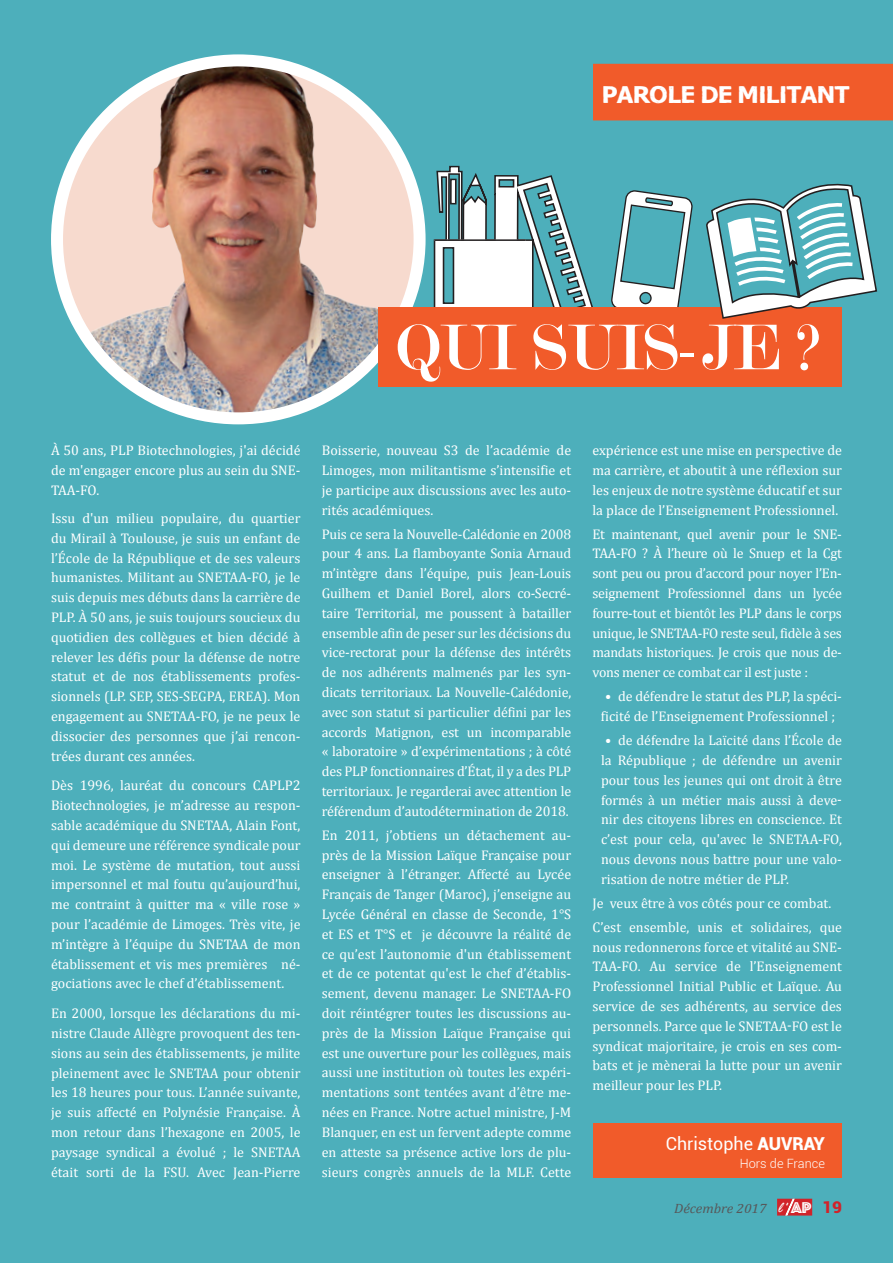
<style>
.page{position:relative;width:893px;height:1263px;background:#4dafbb}
.page>*{position:absolute;margin:0;border:0;box-sizing:border-box;transform-origin:0 0}
.t1{font:69px "Modern";letter-spacing:-.01em;color:#fff}
.t2{font:24px "Dreamer";letter-spacing:-.03em;color:#fff;scale:1.1 1}
.t3{font:17.85px "Roboto";color:#fff}
.t4{font:14.1px/19.8px "Cambria";color:#fff;text-align:justify}
.t5{font:italic 13.5px "Cambria";color:#57585a;scale:1.06 1}
.t6{font:300 12.75px "Roboto";color:#fff}
.s1{font-weight:900}
.s2{font-family:"Rage";font-size:16.2px;color:#fff}
.s3{font-family:"Phosphate Inline";font-style:normal;font-size:16.2px;color:#fff}
.s4{font-family:"Roboto";font-weight:900;font-style:normal;font-size:16.2px;color:#d1232a}
</style>
<div class="page">
<div style="left:593px;top:1124px;width:249px;height:54px;background:#f15b2a"></div>
<svg style="left:434px;top:166px;width:159px;height:141px"></svg>
<div style="left:451px;top:179px;width:5px;height:25px;background:#fff"></div>
<div style="left:450px;top:179px;width:7px;height:25px;border:2px solid #231f20"></div>
<hr style="left:434px;top:239px;width:91px;height:2px;background:#231f20">
<svg style="left:611px;top:190px;width:82px;height:117px"></svg>
<img style="left:57px;top:61px;width:363px;height:357px">
<div style="left:51px;top:54px;width:375px;height:370px;border:12px solid #fff;border-radius:50%"></div>
<div style="left:378px;top:307px;width:464px;height:79px;background:#f15b2a"></div>
<svg style="left:706px;top:183px;width:172px;height:136px"></svg>
<div style="left:593px;top:64px;width:300px;height:56px;background:#f15b2a"></div>
<div style="left:777px;top:1199px;width:35px;height:16px;background:#d1232a"></div>
<svg style="left:784px;top:1198px;width:12px;height:18px"></svg>
<h2 class="t2" style="left:602px;top:80px;width:227px">PAROLE DE MILITANT</h2>
<h1 class="t1" style="left:396px;top:313px;width:430px">QUI SUIS-JE ?</h1>
<p class="t4" style="left:51px;top:440px;width:251px">À 50 ans, PLP Biotechnologies, j'ai décidé de m'engager encore plus au sein du SNE-TAA-FO.</p>
<p class="t4" style="left:51px;top:508px;width:251px">Issu d'un milieu populaire, du quartier du Mirail à Toulouse, je suis un enfant de l’École de la République et de ses valeurs humanistes. Militant au SNETAA-FO, je le suis depuis mes débuts dans la carrière de PLP. À 50 ans, je suis toujours soucieux du quotidien des collègues et bien décidé à relever les défis pour la défense de notre statut et de nos établissements profes&shy;sionnels (LP. SEP, SES-SEGPA, EREA). Mon engagement au SNETAA-FO, je ne peux le dissocier des personnes que j’ai rencon&shy;trées durant ces années.</p>
<p class="t4" style="left:51px;top:775px;width:251px">Dès 1996, lauréat du concours CAPLP2<br>Biotechnologies, je m’adresse au respon&shy;sable académique du SNETAA, Alain Font, qui demeure une référence syndicale pour moi. Le système de mutation, tout aussi impersonnel et mal foutu qu’aujourd’hui, me contraint à quitter ma « ville rose » pour l’académie de Limoges. Très vite, je m’intègre à l’équipe du SNETAA de mon établissement et vis mes premières né&shy;gociations avec le chef d’établissement.</p>
<p class="t4" style="left:51px;top:1003px;width:251px">En 2000, lorsque les déclarations du mi&shy;nistre Claude Allègre provoquent des ten&shy;sions au sein des établissements, je milite pleinement avec le SNETAA pour obtenir les 18 heures pour tous. L’année suivante, je suis affecté en Polynésie Française. À mon retour dans l’hexagone en 2005, le paysage syndical a évolué ; le SNETAA était sorti de la FSU. Avec Jean-Pierre</p>
<p class="t4" style="left:322px;top:440px;width:251px">Boisserie, nouveau S3 de l’académie de Limoges, mon militantisme s’intensifie et je participe aux discussions avec les auto&shy;rités académiques.</p>
<p class="t4" style="left:322px;top:524px;width:251px">Puis ce sera la Nouvelle-Calédonie en 2008 pour 4 ans. La flamboyante Sonia Arnaud m’intègre dans l’équipe, puis Jean-Louis Guilhem et Daniel Borel, alors co-Secré&shy;taire Territorial, me poussent à batailler ensemble afin de peser sur les décisions du vice-rectorat pour la défense des intérêts de nos adhérents malmenés par les syn&shy;dicats territoriaux. La Nouvelle-Calédonie, avec son statut si particulier défini par les accords Matignon, est un incomparable « laboratoire » d’expérimentations ; à côté des PLP fonctionnaires d’État, il y a des PLP territoriaux. Je regarderai avec attention le référendum d’autodétermination de 2018.</p>
<p class="t4" style="left:322px;top:825px;width:251px">En 2011, j’obtiens un détachement au&shy;près de la Mission Laïque Française pour enseigner à l’étranger. Affecté au Lycée Français de Tanger (Maroc), j’enseigne au Lycée Général en classe de Seconde, 1°S et ES et T°S et je découvre la réalité de ce qu’est l’autonomie d'un établissement et de ce potentat qu'est le chef d’établis&shy;sement, devenu manager. Le SNETAA-FO doit réintégrer toutes les discussions au&shy;près de la Mission Laïque Française qui est une ouverture pour les collègues, mais aussi une institution où toutes les expéri&shy;mentations sont tentées avant d’être me&shy;nées en France. Notre actuel ministre, J-M Blanquer, en est un fervent adepte comme en atteste sa présence active lors de plu&shy;sieurs congrès annuels de la MLF. Cette</p>
<p class="t4" style="left:592px;top:440px;width:251px">expérience est une mise en perspective de ma carrière, et aboutit à une réflexion sur les enjeux de notre système éducatif et sur la place de l’Enseignement Professionnel.</p>
<p class="t4" style="left:592px;top:524px;width:251px">Et maintenant, quel avenir pour le SNE-TAA-FO ? À l’heure où le Snuep et la Cgt sont peu ou prou d’accord pour noyer l’En&shy;seignement Professionnel dans un lycée fourre-tout et bientôt les PLP dans le corps unique, le SNETAA-FO reste seul, fidèle à ses mandats historiques. Je crois que nous de&shy;vons mener ce combat car il est juste :</p>
<p class="t4" style="left:601px;top:686px;width:242px;text-align:center">• de défendre le statut des PLP, la spéci&shy;ficité de l’Enseignement Professionnel ;</p>
<p class="t4" style="left:601px;top:730px;width:242px;text-indent:4px">• de défendre la Laïcité dans l’École de la République ; de défendre un avenir pour tous les jeunes qui ont droit à être formés à un métier mais aussi à deve&shy;nir des citoyens libres en conscience. Et c’est pour cela, qu'avec le SNETAA-FO, nous devons nous battre pour une valo&shy;risation de notre métier de PLP.</p>
<p class="t4" style="left:592px;top:891px;width:251px;line-height:24px">Je veux être à vos côtés pour ce combat.<br>C’est ensemble, unis et solidaires, que</p>
<p class="t4" style="left:592px;top:937px;width:251px">nous redonnerons force et vitalité au SNE-TAA-FO. Au service de l’Enseignement Professionnel Initial Public et Laïque. Au service de ses adhérents, au service des personnels. Parce que le SNETAA-FO est le syndicat majoritaire, je crois en ses com&shy;bats et je mènerai la lutte pour un avenir meilleur pour les PLP.</p>
<p class="t3" style="left:666px;top:1131px;width:161px">Christophe <span class="s1">AUVRAY</span></p>
<p class="t6" style="left:740px;top:1154px;width:87px">Hors de France</p>
<p class="t5" style="left:674px;top:1198px;width:160px">Décembre 2017 <span class="s2">l'</span> <span class="s3">AP</span> <span class="s4">19</span></p>
</div>
